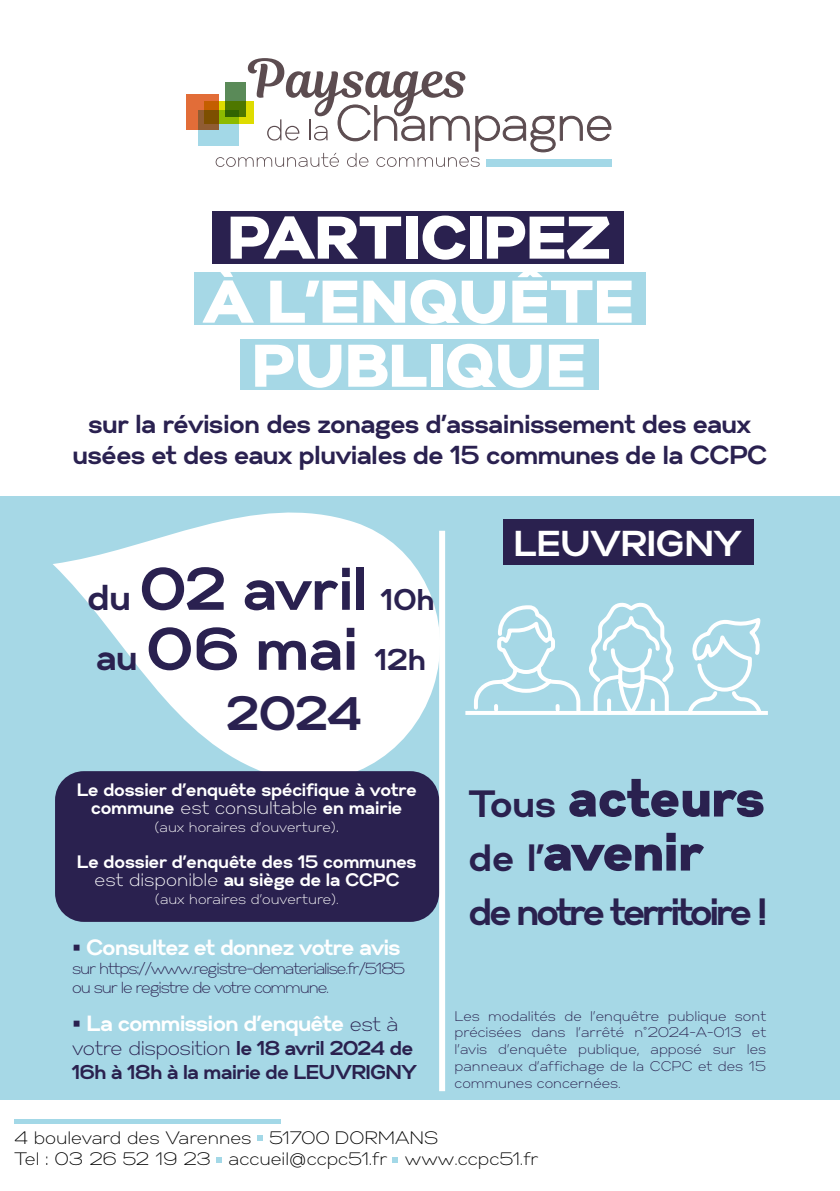
<style>
.page{position:relative;width:840px;height:1191px;background:#fff}
.page>*{position:absolute;margin:0;border:0;box-sizing:border-box;transform-origin:0 0}
.t1{font:60px/64px "Gabriel Sans Black";letter-spacing:.005em;color:#fff;text-align:center}
.t2{font:700 60px/60px "Gabriel Sans";color:#2a2150}
.t3{font:54px/54px "Gabriel Sans Black";letter-spacing:-.01em;color:#2a214f}
.t4{font:700 48px "Gabriel Sans";color:#2a2150}
.t5{font:700 38px "Gabriel Sans";letter-spacing:-.07em;color:#2a214f}
.t6{font:700 36px "Gabriel Sans";color:#fff}
.t7{font:700 26px/31.2px "Gabriel Sans";letter-spacing:-.01em;color:#2a2150;text-align:center}
.t8{font:700 22px "Gabriel Sans";letter-spacing:-.02em;color:#fff}
.t9{font:20px "Gabriel Sans Light";letter-spacing:-.02em;color:#2a2150}
.t10{font:700 20px "Gabriel Sans";letter-spacing:-.02em;color:#2a214f}
.t11{font:700 18px/18px "Gabriel Sans";color:#fff;text-align:center}
.t12{font:18px/21.6px "Gabriel Sans Light";color:#000}
.t13{font:16px/19.2px "Gabriel Sans Light";letter-spacing:-.07em;color:#2a2150}
.t14{font:14px/16.8px "Gabriel Sans Light";color:#2a214f;text-align:justify}
.t15{font:14px "Gabriel Sans Light";color:#fff}
.s1{font-size:36px}
.s2{font-size:30px}
.s3{font-family:"Gabriel Sans Light";font-weight:400}
.s4{font-size:18px}
.s5{color:#2a2150}
.s6{font-family:"Gabriel Sans Light";font-weight:400;font-size:20px;color:#2a2150}
.s7{font-family:"Gabriel Sans";font-weight:700;color:#2a214f}
.s8{font-family:"Gabriel Sans";font-weight:700;font-size:38px}
</style>
<div class="page">
<div style="left:0;top:497px;width:839px;height:603px;background:#a6d8e6"></div>
<svg style="left:215px;top:58px;width:396px;height:109px"></svg>
<div style="left:485px;top:159px;width:126px;height:7px;background:#a3d8e7"></div>
<div style="left:186px;top:94px;width:33px;height:35px;background:#e26d38"></div>
<svg style="left:198px;top:110px;width:40px;height:36px"></svg>
<svg style="left:204px;top:101px;width:50px;height:22px"></svg>
<svg style="left:225px;top:82px;width:21px;height:35px"></svg>
<div style="left:212px;top:211px;width:411px;height:53px;background:#2a214f"></div>
<div style="left:194px;top:272px;width:451px;height:53px;background:#a6d8e6"></div>
<div style="left:240px;top:339px;width:358px;height:51px;background:#a6d8e6"></div>
<div style="left:439px;top:531px;width:6px;height:560px;background:#fff"></div>
<svg style="left:53px;top:496px;width:402px;height:300px;fill:#fff"></svg>
<div style="left:502px;top:519px;width:250px;height:46px;background:#2a214f"></div>
<svg style="left:474px;top:602px;width:200px;height:109px"></svg>
<svg style="left:684px;top:496px;width:79px;height:215px"></svg>
<hr style="left:465px;top:711px;width:302px;height:4px;background:#fff">
<svg style="left:257px;top:1135px;width:5px;height:6px"></svg>
<svg style="left:216px;top:1157px;width:6px;height:6px"></svg>
<svg style="left:392px;top:1157px;width:6px;height:6px"></svg>
<hr style="left:14px;top:1119px;width:266px;height:4px;background:#a3d8e7">
<div style="left:55px;top:771px;width:384px;height:151px;background:#2a214f;border-radius:29px"></div>
<h1 class="t1" style="left:205px;top:206px;width:430px">PARTICIPEZ<br>À L’ENQUÊTE<br>PUBLIQUE</h1>
<h3 class="t7" style="left:73px;top:408px;width:695px">sur la révision des zonages d’assainissement des eaux usées et des eaux pluviales de 15 communes de la CCPC</h3>
<h1 class="t2" style="left:88px;top:559px;width:348px"><span class="s1">du</span> 02 avril <span class="s2">10h </span><span class="s1">au</span> 06 mai <span class="s2">12h</span></h1>
<h3 class="t4" style="left:226px;top:684px;width:138px">2024</h3>
<p class="t11" style="left:77px;top:781px;width:341px">Le dossier d’enquête spécifique à votre commune <span class="s3">est consultable</span> en mairie</p>
<p class="t15" style="left:154px;top:819px;width:186px">(aux horaires d’ouverture)<span class="s4">.</span></p>
<p class="t11" style="left:77px;top:853px;width:340px">Le dossier d’enquête des 15 communes <span class="s3">est disponible</span> au siège de la CCPC</p>
<p class="t15" style="left:155px;top:891px;width:186px">(aux horaires d’ouverture).</p>
<h3 class="t8" style="left:72px;top:933px;width:330px"><span class="s5">▪</span> Consultez et donnez votre avis</h3>
<p class="t13" style="left:72px;top:958px;width:335px">sur https://www.registre-dematerialise.fr/5185 ou sur le registre de votre commune.</p>
<h3 class="t8" style="left:72px;top:1010px;width:328px"><span class="s5">▪</span> La commission d’enquête <span class="s6">est à</span></h3>
<h3 class="t9" style="left:72px;top:1037px;width:342px">votre disposition <span class="s7">le 18 avril 2024 de</span></h3>
<h3 class="t10" style="left:72px;top:1060px;width:346px">16h à 18h à la mairie de LEUVRIGNY</h3>
<h3 class="t6" style="left:514px;top:521px;width:229px">LEUVRIGNY</h3>
<h2 class="t3" style="left:469px;top:770px;width:298px"><span class="s8">Tous</span> acteurs <span class="s8">de l’</span>avenir</h2>
<h3 class="t5" style="left:469px;top:888px;width:299px">de notre territoire !</h3>
<p class="t14" style="left:454px;top:1007px;width:313px">Les modalités de l’enquêtre publique sont précisées dans l’arrêté n°2024-A-013 et l’avis d’enquête publique, apposé sur les panneaux d’affichage de la CCPC et des 15 communes concernées.</p>
<p class="t12" style="left:14px;top:1126px;width:525px">4 boulevard des Varennes 51700 DORMANS<br>Tel : 03 26 52 19 23 accueil@ccpc51.fr www.ccpc51.fr</p>
</div>
